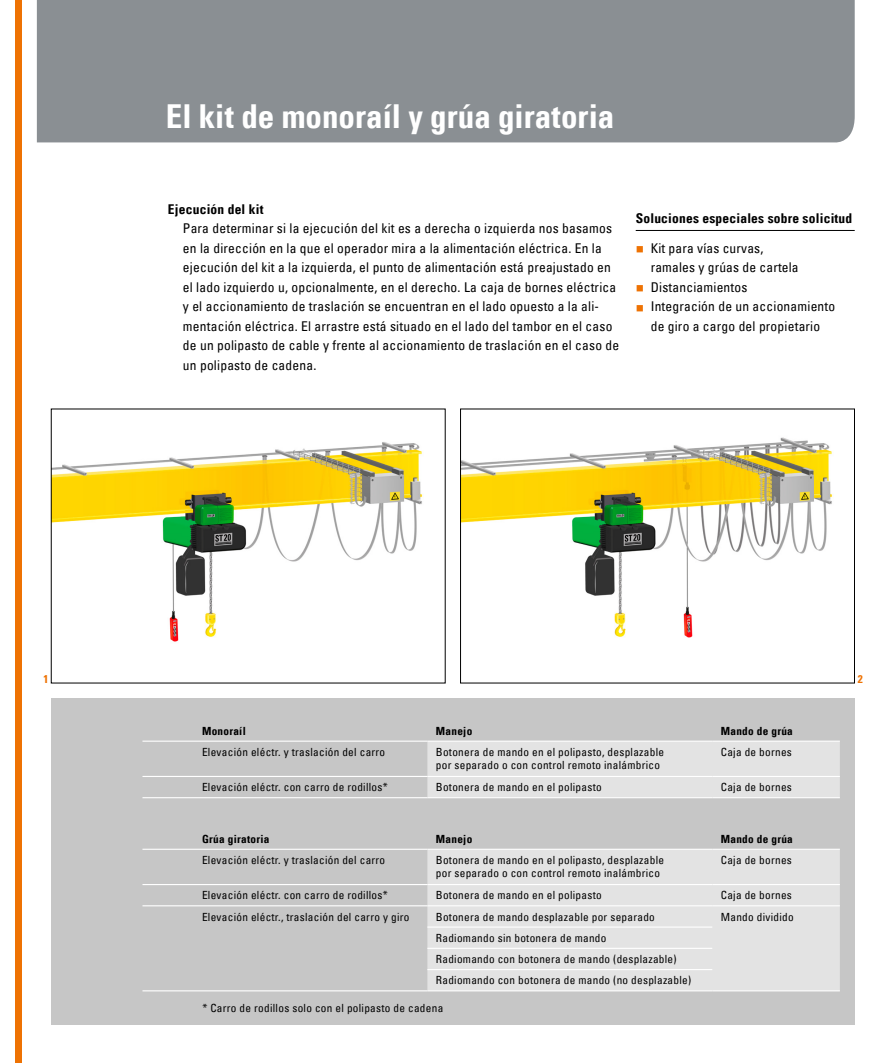
<style>
.page{position:relative;width:893px;height:1063px;background:#fff}
.page>*{position:absolute;margin:0;border:0;box-sizing:border-box;transform-origin:0 0}
.t1{font:33px "Univers Com 67 Bold Cond";color:#fff}
.t2{font:condensed 13.5px/19.5px "Univers Com 57";letter-spacing:.015em;color:#000}
.t3{font:13.5px "Univers Com 67 Bold Cond";letter-spacing:.015em;color:#000}
.t4{font:condensed 11.25px/13.5px "Univers Com 57";letter-spacing:.025em;color:#000}
.t5{font:11.25px "Univers Com 67 Bold Cond";letter-spacing:.025em;color:#000}
.t6{font:11.25px "Univers Com 67 Bold Cond";color:#ee7203}
</style>
<div class="page">
<div style="left:37px;top:0;width:818px;height:143px;background:#8a8f93"></div>
<div style="left:15px;top:0;width:6px;height:1063px;background:#ee7203"></div>
<div style="left:51px;top:698px;width:804px;height:327px;background:#c6c6c6"></div>
<div style="left:427px;top:850px;width:413px;height:140px;background:#e3e3e3"></div>
<hr style="left:427px;top:849px;width:285px;height:1px;background:#fff">
<hr style="left:712px;top:849px;width:128px;height:1px;background:#fff">
<hr style="left:142px;top:884px;width:285px;height:1px;background:#fff">
<hr style="left:427px;top:884px;width:285px;height:1px;background:#fff">
<hr style="left:712px;top:884px;width:128px;height:1px;background:#fff">
<hr style="left:142px;top:905px;width:285px;height:1px;background:#fff">
<hr style="left:427px;top:905px;width:285px;height:1px;background:#fff">
<hr style="left:712px;top:905px;width:128px;height:1px;background:#fff">
<hr style="left:427px;top:927px;width:285px;height:1px;background:#fff">
<hr style="left:427px;top:948px;width:285px;height:1px;background:#fff">
<hr style="left:427px;top:969px;width:285px;height:1px;background:#fff">
<hr style="left:142px;top:990px;width:285px;height:1px;background:#fff">
<hr style="left:427px;top:990px;width:285px;height:1px;background:#fff">
<hr style="left:712px;top:990px;width:128px;height:1px;background:#fff">
<hr style="left:142px;top:849px;width:285px;height:1px;background:#fff">
<div style="left:427px;top:742px;width:413px;height:55px;background:#e3e3e3"></div>
<hr style="left:427px;top:741px;width:285px;height:1px;background:#fff">
<hr style="left:712px;top:741px;width:128px;height:1px;background:#fff">
<hr style="left:142px;top:776px;width:285px;height:1px;background:#fff">
<hr style="left:427px;top:776px;width:285px;height:1px;background:#fff">
<hr style="left:712px;top:776px;width:128px;height:1px;background:#fff">
<hr style="left:142px;top:797px;width:285px;height:1px;background:#fff">
<hr style="left:427px;top:797px;width:285px;height:1px;background:#fff">
<hr style="left:712px;top:797px;width:128px;height:1px;background:#fff">
<hr style="left:142px;top:741px;width:285px;height:1px;background:#fff">
<img style="left:53px;top:442px;width:370px;height:200px">
<img style="left:462px;top:437px;width:370px;height:201px">
<div style="left:460px;top:409px;width:395px;height:274px;border:1px solid #000"></div>
<hr style="left:636px;top:230px;width:219px;height:1px;background:#000">
<h1 class="t1" style="left:166px;top:96px;width:450px">El kit de monoraíl y grúa giratoria</h1>
<p class="t3" style="left:168px;top:201px;width:97px">Ejecución del kit</p>
<p class="t2" style="left:183px;top:219px;width:438px">Para determinar si la ejecución del kit es a derecha o izquierda nos basamos en la dirección en la que el operador mira a la alimentación eléctrica. En la ejecución del kit a la izquierda, el punto de alimentación está preajustado en el lado izquierdo u, opcionalmente, en el derecho. La caja de bornes eléctrica y el accionamiento de traslación se encuentran en el lado opuesto a la ali&shy;mentación eléctrica. El arrastre está situado en el lado del tambor en el caso de un polipasto de cable y frente al accionamiento de traslación en el caso de un polipasto de cadena.</p>
<p class="t3" style="left:636px;top:210px;width:218px">Soluciones especiales sobre solicitud</p>
<p class="t2" style="left:651px;top:238px;width:186px">Kit para vías curvas,<br>ramales y grúas de cartela<br>Distanciamientos<br>Integración de un accionamiento de giro a cargo del propietario</p>
<p class="t6" style="left:44px;top:672px;width:6px">1</p>
<p class="t6" style="left:858px;top:672px;width:6px">2</p>
<p class="t5" style="left:202px;top:724px;width:45px">Monoraíl</p>
<p class="t5" style="left:436px;top:724px;width:38px">Manejo</p>
<p class="t5" style="left:721px;top:724px;width:74px">Mando de grúa</p>
<p class="t4" style="left:202px;top:745px;width:185px">Elevación eléctr. y traslación del carro</p>
<p class="t4" style="left:436px;top:745px;width:230px">Botonera de mando en el polipasto, desplazable por separado o con control remoto inalámbrico</p>
<p class="t4" style="left:721px;top:745px;width:73px">Caja de bornes</p>
<p class="t4" style="left:202px;top:780px;width:187px">Elevación eléctr. con carro de rodillos*</p>
<p class="t4" style="left:436px;top:780px;width:167px">Botonera de mando en el polipasto</p>
<p class="t4" style="left:721px;top:780px;width:73px">Caja de bornes</p>
<p class="t5" style="left:202px;top:832px;width:69px">Grúa giratoria</p>
<p class="t5" style="left:436px;top:832px;width:38px">Manejo</p>
<p class="t5" style="left:721px;top:832px;width:74px">Mando de grúa</p>
<p class="t4" style="left:202px;top:853px;width:185px">Elevación eléctr. y traslación del carro</p>
<p class="t4" style="left:436px;top:853px;width:230px">Botonera de mando en el polipasto, desplazable por separado o con control remoto inalámbrico</p>
<p class="t4" style="left:721px;top:853px;width:73px">Caja de bornes</p>
<p class="t4" style="left:202px;top:888px;width:187px">Elevación eléctr. con carro de rodillos*</p>
<p class="t4" style="left:436px;top:888px;width:167px">Botonera de mando en el polipasto</p>
<p class="t4" style="left:721px;top:888px;width:73px">Caja de bornes</p>
<p class="t4" style="left:202px;top:910px;width:209px">Elevación eléctr., traslación del carro y giro</p>
<p class="t4" style="left:436px;top:910px;width:220px">Botonera de mando desplazable por separado</p>
<p class="t4" style="left:721px;top:910px;width:75px">Mando dividido</p>
<p class="t4" style="left:436px;top:927px;width:257px;line-height:21.3px">Radiomando sin botonera de mando<br>Radiomando con botonera de mando (desplazable)<br>Radiomando con botonera de mando (no desplazable)</p>
<p class="t4" style="left:202px;top:1001px;width:242px">* Carro de rodillos solo con el polipasto de cadena</p>
</div>
